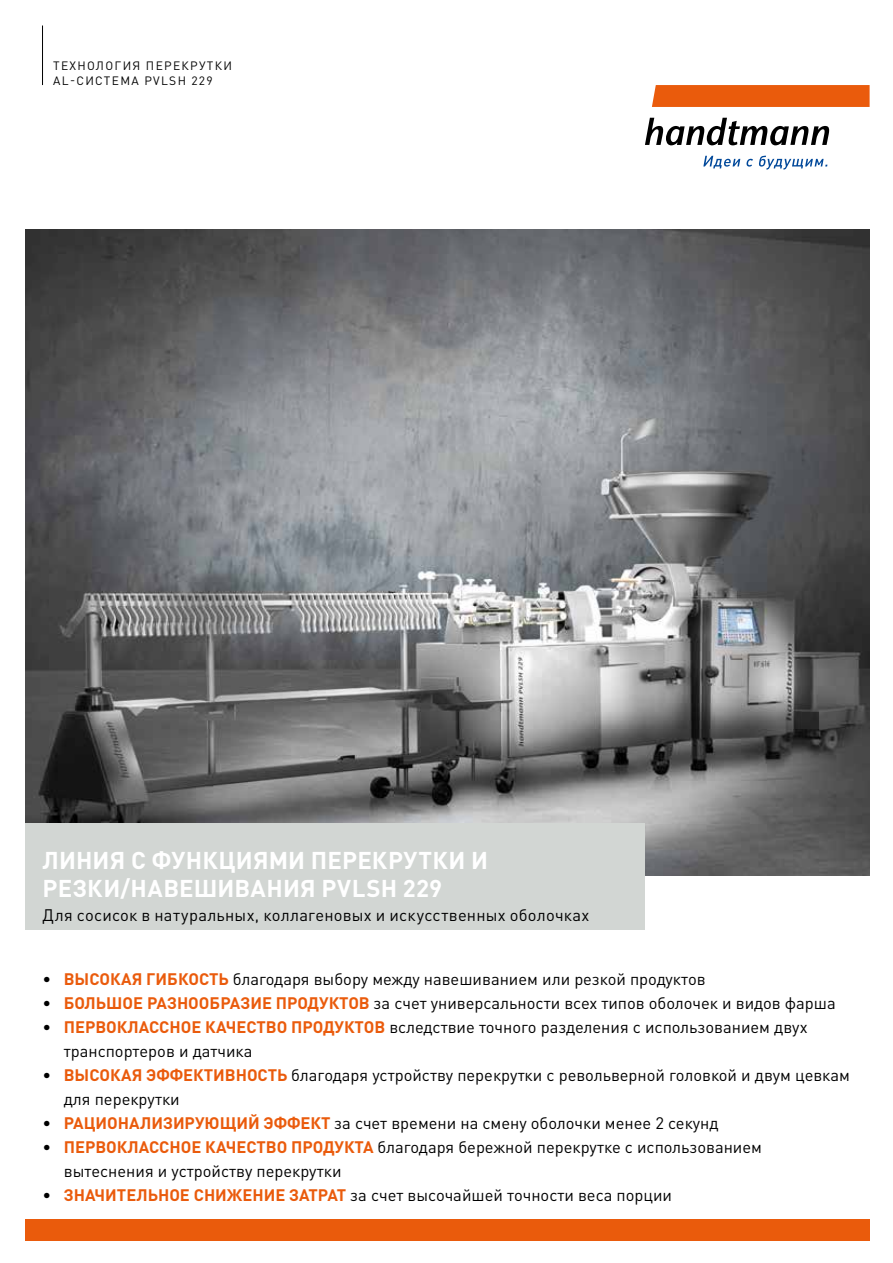
<style>
.page{position:relative;width:893px;height:1263px;background:#fff}
.page>*{position:absolute;margin:0;border:0;box-sizing:border-box;transform-origin:0 0}
.t1{font:700 24px/28.5px "DIN Pro";letter-spacing:.01em;color:#fff}
.t2{font:16.5px/24px "DIN Pro";color:#000}
.t3{font:12px/15px "DIN Pro";letter-spacing:.11em;color:#000}
.s1{font-weight:700;color:#ea5b0c}
</style>
<div class="page">
<img style="left:26px;top:230px;width:844px;height:645px">
<div style="left:26px;top:1219px;width:844px;height:21px;background:#ea5b0c"></div>
<hr style="left:42px;top:26px;width:1px;height:59px;background:#000">
<div style="left:26px;top:823px;width:619px;height:107px;background:#d2d6d3"></div>
<svg style="left:652px;top:85px;width:218px;height:22px;background:#ea5d0f"></svg>
<svg style="left:645px;top:118px;width:184px;height:27px"></svg>
<svg style="left:703px;top:156px;width:37px;height:12px"></svg>
<svg style="left:746px;top:159px;width:7px;height:8px"></svg>
<svg style="left:759px;top:156px;width:68px;height:14px"></svg>
<p class="t3" style="left:53px;top:57px;width:180px">ТЕХНОЛОГИЯ ПЕРЕКРУТКИ<br>AL-СИСТЕМА PVLSH 229</p>
<h1 class="t1" style="left:43px;top:843px;width:447px">ЛИНИЯ С ФУНКЦИЯМИ ПЕРЕКРУТКИ И<br>РЕЗКИ/НАВЕШИВАНИЯ PVLSH 229</h1>
<p class="t2" style="left:43px;top:902px;width:548px">Для сосисок в натуральных, коллагеновых и искусственных оболочках</p>
<p class="t2" style="left:43px;top:965px;width:665px">• <span class="s1">ВЫСОКАЯ ГИБКОСТЬ</span> благодаря выбору между навешиванием или резкой продуктов</p>
<p class="t2" style="left:43px;top:989px;width:795px">• <span class="s1">БОЛЬШОЕ РАЗНООБРАЗИЕ ПРОДУКТОВ</span> за счет универсальности всех типов оболочек и видов фарша</p>
<p class="t2" style="left:64px;top:1013px;width:745px;text-indent:-21px">• <span class="s1">ПЕРВОКЛАССНОЕ КАЧЕСТВО ПРОДУКТОВ</span> вследствие точного разделения с использованием двух транспортеров и датчика</p>
<p class="t2" style="left:64px;top:1061px;width:788px;text-indent:-21px">• <span class="s1">ВЫСОКАЯ ЭФФЕКТИВНОСТЬ</span> благодаря устройству перекрутки с револьверной головкой и двум цевкам для перекрутки</p>
<p class="t2" style="left:43px;top:1109px;width:678px">• <span class="s1">РАЦИОНАЛИЗИРУЮЩИЙ ЭФФЕКТ</span> за счет времени на смену оболочки менее 2 секунд</p>
<p class="t2" style="left:64px;top:1133px;width:700px;text-indent:-21px">• <span class="s1">ПЕРВОКЛАССНОЕ КАЧЕСТВО ПРОДУКТА</span> благодаря бережной перекрутке с использованием вытеснения и устройству перекрутки</p>
<p class="t2" style="left:43px;top:1181px;width:631px">• <span class="s1">ЗНАЧИТЕЛЬНОЕ СНИЖЕНИЕ ЗАТРАТ</span> за счет высочайшей точности веса порции</p>
</div>
